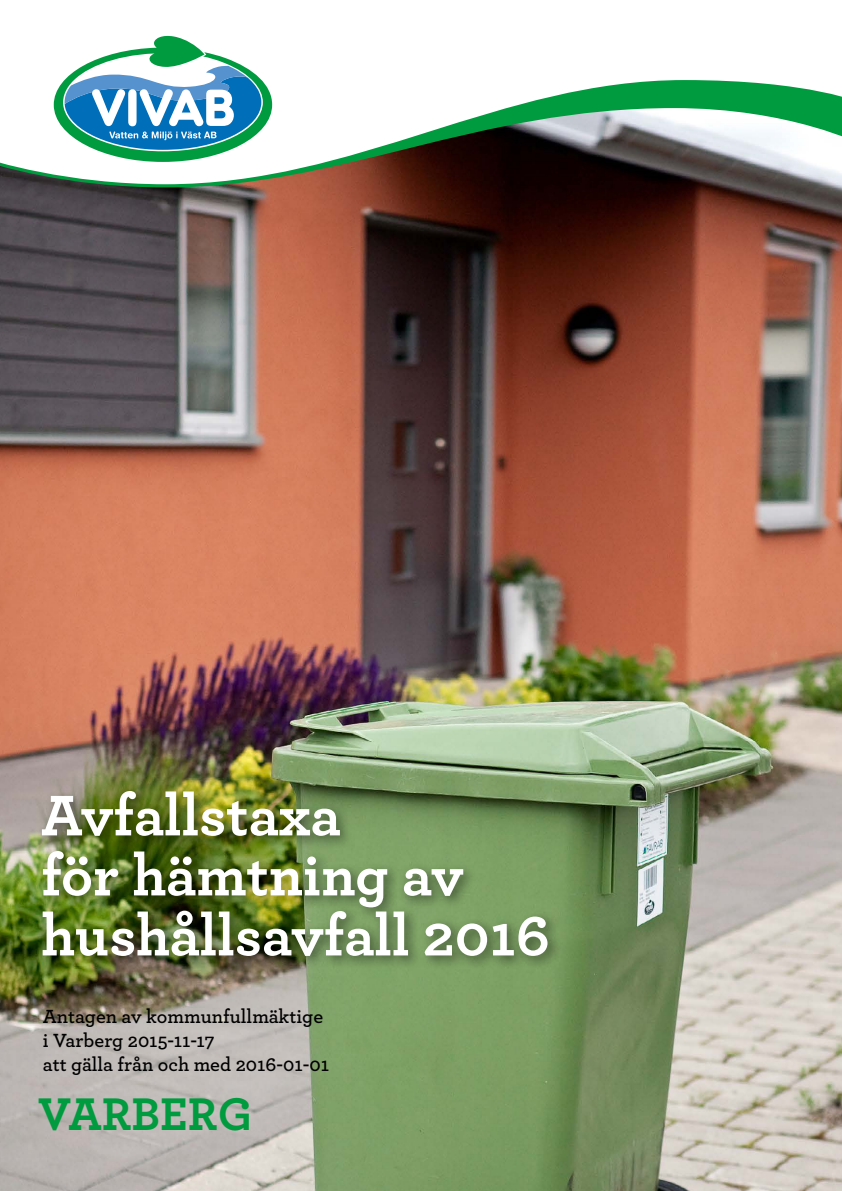
<style>
.page{position:relative;width:842px;height:1191px;background:#fff}
.page>*{position:absolute;margin:0;border:0;box-sizing:border-box;transform-origin:0 0}
.t1{font:700 60px/60px "Archer";color:#fff}
.t2{font:700 48px "Archer";color:#009b3e}
.t3{font:600 20px/24px "Archer";color:#000}
</style>
<div class="page">
<img style="left:0;top:187px;width:842px;height:1004px">
<svg style="left:0;top:80px;width:842px;height:107px"></svg>
<div style="left:36px;top:785px;width:526px;height:185px;background:#000;opacity:.5"></div>
<svg style="left:54px;top:35px;width:218px;height:126px"></svg>
<h1 class="t1" style="left:41px;top:781px;width:510px">Avfallstaxa<br>för hämtning av hushållsavfall 2016</h1>
<p class="t3" style="left:43px;top:1002px;width:288px">Antagen av kommunfullmäktige i Varberg 2015-11-17<br>att gälla från och med 2016-01-01</p>
<h2 class="t2" style="left:38px;top:1076px;width:216px">VARBERG</h2>
</div>
